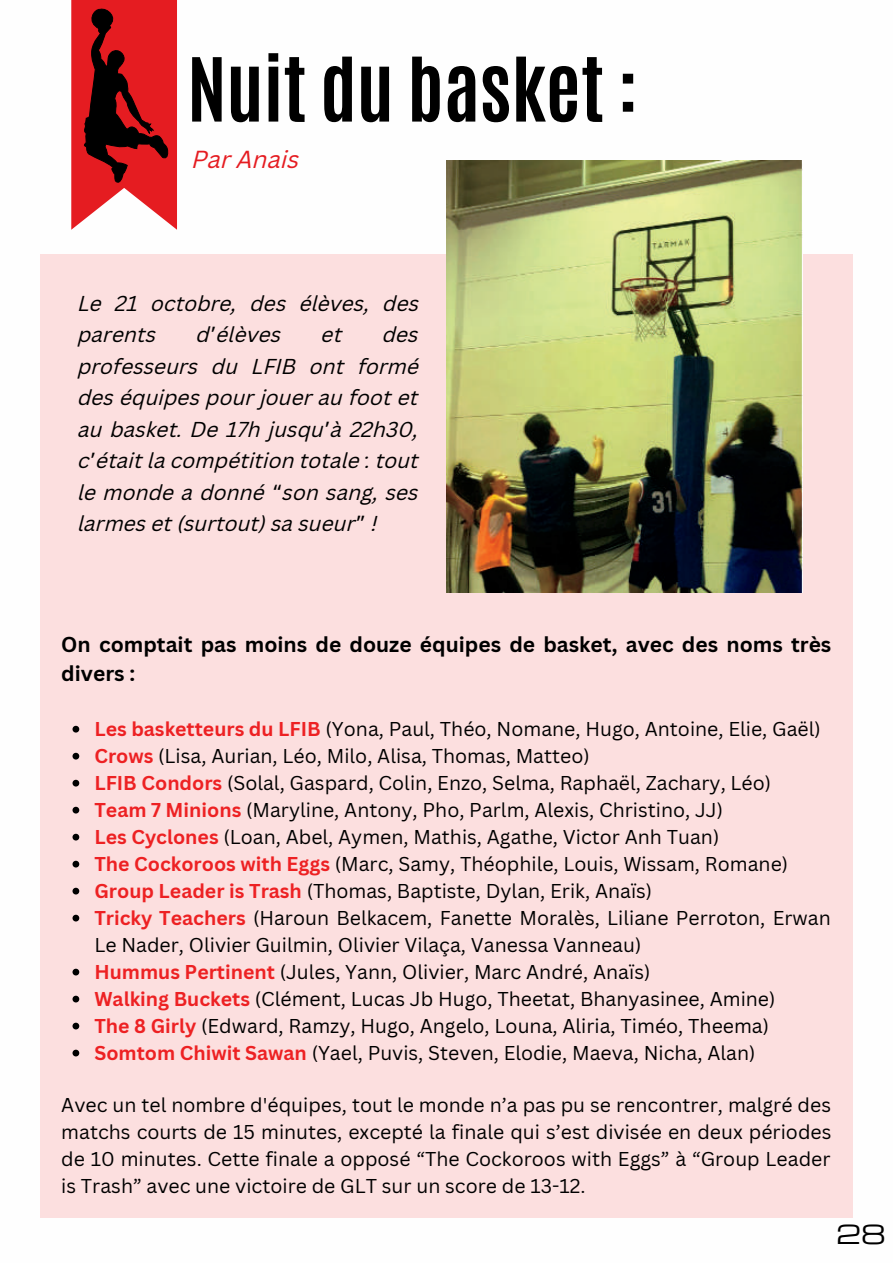
<style>
.page{position:relative;width:893px;height:1264px;background:#fff}
.page>*{position:absolute;margin:0;border:0;box-sizing:border-box;transform-origin:0 0}
.t1{font:700 75px "Antonio";color:#000}
.t2{font:25.5px "Michroma";color:#000}
.t3{font:italic 24px "Canva Sans";color:#e51c21}
.t4{font:italic 21px/31.5px "Canva Sans";color:#000}
.t5{font:700 21px/29.2px "Canva Sans";color:#000}
.t6{font:19.5px/27px "Canva Sans";color:#000}
.s1{font-family:"Noto Sans Gurmukhi";font-style:normal}
.s2{font-weight:700;color:#ed2123}
</style>
<div class="page">
<div style="left:41px;top:254px;width:811px;height:964px;background:#fcdfdf"></div>
<svg style="left:71px;top:0;width:106px;height:230px;background:#b82c2f"></svg>
<img style="left:446px;top:161px;width:356px;height:431px">
<svg style="left:72px;top:725px;width:7px;height:7px"></svg>
<svg style="left:72px;top:752px;width:7px;height:7px"></svg>
<svg style="left:72px;top:779px;width:7px;height:7px"></svg>
<svg style="left:72px;top:806px;width:7px;height:7px"></svg>
<svg style="left:72px;top:833px;width:7px;height:7px"></svg>
<svg style="left:72px;top:860px;width:7px;height:7px"></svg>
<svg style="left:72px;top:887px;width:7px;height:7px"></svg>
<svg style="left:72px;top:914px;width:7px;height:7px"></svg>
<svg style="left:72px;top:968px;width:7px;height:7px"></svg>
<svg style="left:72px;top:995px;width:7px;height:7px"></svg>
<svg style="left:72px;top:1022px;width:7px;height:7px"></svg>
<svg style="left:72px;top:1049px;width:7px;height:7px"></svg>
<h1 class="t1" style="left:187px;top:36px;width:452px">Nuit du basket :</h1>
<p class="t3" style="left:192px;top:150px;width:109px">Par Anais</p>
<p class="t4" style="left:78px;top:289px;width:342px">Le 21 octobre, des élèves, des parents</p>
<p class="t4" style="left:196px;top:321px;width:86px">d<span class="s1">’</span>élèves</p>
<p class="t4" style="left:321px;top:321px;width:22px">et</p>
<p class="t4" style="left:78px;top:321px;width:342px;text-align:justify;text-indent:304px">des professeurs du LFIB ont formé des équipes pour jouer au foot et au basket. De 17h jusqu<span class="s1">’</span>à 22h30, c<span class="s1">’</span>était la compétition totale : tout le monde a donné <span class="s1">“</span>son sang, ses larmes et (surtout) sa sueur<span class="s1">”</span> !</p>
<p class="t5" style="left:61px;top:628px;width:771px">On comptait pas moins de douze équipes de basket, avec des noms très divers :</p>
<p class="t6" style="left:94px;top:715px;width:737px"><span class="s2">Les basketteurs du LFIB</span> (Yona, Paul, Théo, Nomane, Hugo, Antoine, Elie, Gaël)<br><span class="s2">Crows</span> (Lisa, Aurian, Léo, Milo, Alisa, Thomas, Matteo)<br><span class="s2">LFIB Condors</span> (Solal, Gaspard, Colin, Enzo, Selma, Raphaël, Zachary, Léo)<br><span class="s2">Team 7 Minions</span> (Maryline, Antony, Pho, Parlm, Alexis, Christino, JJ)<br><span class="s2">Les Cyclones</span> (Loan, Abel, Aymen, Mathis, Agathe, Victor Anh Tuan)<br><span class="s2">The Cockoroos with Eggs</span> (Marc, Samy, Théophile, Louis, Wissam, Romane)<br><span class="s2">Group Leader is Trash</span> (Thomas, Baptiste, Dylan, Erik, Anaïs)<br><span class="s2">Tricky Teachers</span> (Haroun Belkacem, Fanette Moralès, Liliane Perroton, Erwan Le Nader, Olivier Guilmin, Olivier Vilaça, Vanessa Vanneau)<br><span class="s2">Hummus Pertinent</span> (Jules, Yann, Olivier, Marc André, Anaïs)<br><span class="s2">Walking Buckets</span> (Clément, Lucas Jb Hugo, Theetat, Bhanyasinee, Amine)<br><span class="s2">The 8 Girly</span> (Edward, Ramzy, Hugo, Angelo, Louna, Aliria, Timéo, Theema)<br><span class="s2">Somtom Chiwit Sawan</span> (Yael, Puvis, Steven, Elodie, Maeva, Nicha, Alan)</p>
<p class="t6" style="left:61px;top:1090px;width:771px;text-align:justify">Avec un tel nombre d'équipes, tout le monde n’a pas pu se rencontrer, malgré des matchs courts de 15 minutes, excepté la finale qui s’est divisée en deux périodes de 10 minutes. Cette finale a opposé “The Cockoroos with Eggs” à “Group Leader is Trash” avec une victoire de GLT sur un score de 13-12.</p>
<h2 class="t2" style="left:836px;top:1214px;width:51px">28</h2>
</div>
